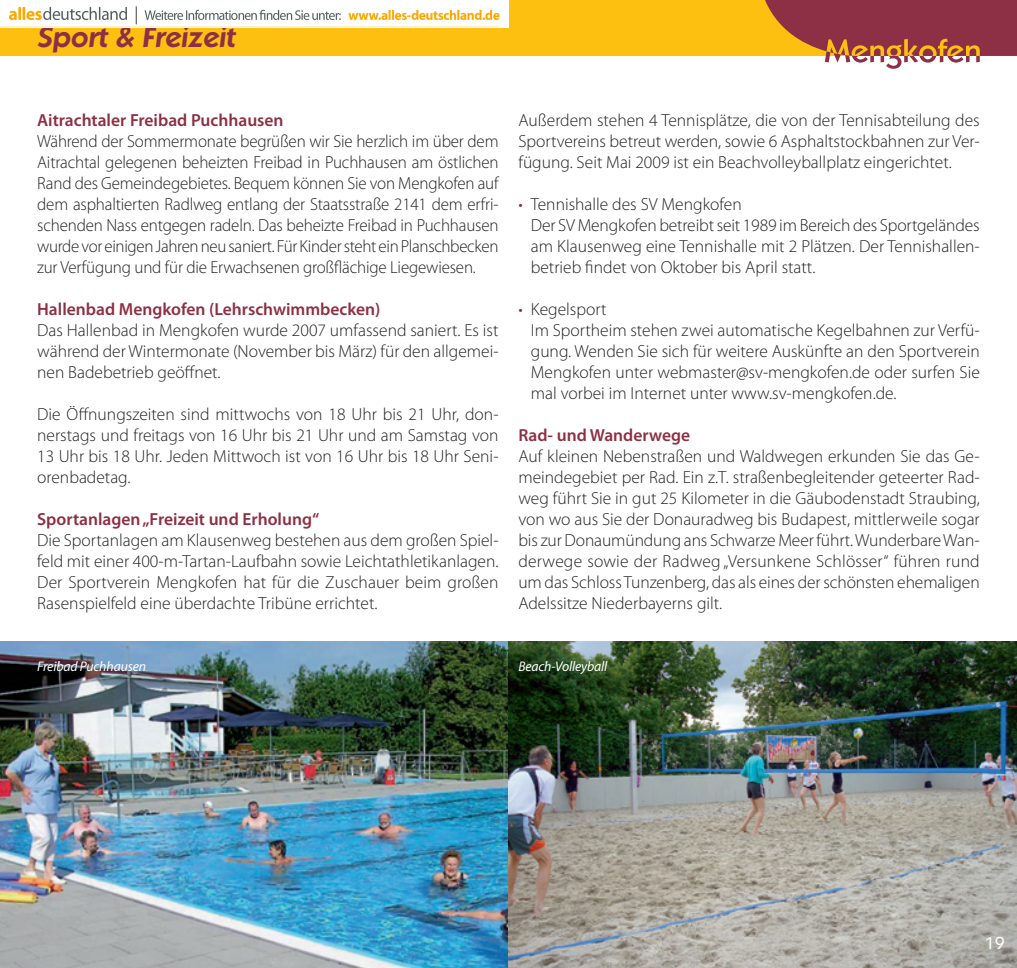
<style>
.page{position:relative;width:1017px;height:968px;background:#fff}
.page>*{position:absolute;margin:0;border:0;box-sizing:border-box;transform-origin:0 0}
.t1{font:italic 600 28px "Koblenz";color:#8d2f45}
.t2{font:300 17.5px/21px "Myriad Pro";color:#231f20;text-align:justify}
.t3{font:600 17.5px "Myriad Pro";color:#8d2f45}
.t4{font:300 17.5px "Myriad Pro";color:#8d2f45}
.t5{font:16.62px "Koblenz";color:#fff}
.t6{font:italic 14px "Myriad Pro";letter-spacing:-.01em;color:#fff}
</style>
<div class="page">
<img style="left:0;top:641px;width:1017px;height:326px">
<div style="left:0;top:0;width:1017px;height:56px;background:#fdc011"></div>
<svg style="left:765px;top:0;width:252px;height:69px"></svg>
<img style="left:0;top:0;width:508px;height:27px">
<h1 class="t1" style="left:37px;top:20px;width:199px">Sport &amp; Freizeit</h1>
<p class="t3" style="left:37px;top:109px;width:248px">Aitrachtaler Freibad Puchhausen</p>
<p class="t2" style="left:37px;top:131px;width:463px">Während der Sommermonate begrüßen wir Sie herzlich im über dem Aitrachtal gelegenen beheizten Freibad in Puchhausen am östlichen Rand des Gemeindegebietes. Bequem können Sie von Mengkofen auf dem asphaltierten Radlweg entlang der Staatsstraße 2141 dem erfri&shy;schenden Nass entgegen radeln. Das beheizte Freibad in Puchhausen wurde vor einigenJahrenneusaniert. FürKindersteht einPlanschbecken zur Verfügung und für die Erwachsenen großflächige Liegewiesen.</p>
<p class="t3" style="left:37px;top:298px;width:345px">Hallenbad Mengkofen (Lehrschwimmbecken)</p>
<p class="t2" style="left:37px;top:320px;width:463px">Das Hallenbad in Mengkofen wurde 2007 umfassend saniert. Es ist während der Wintermonate (November bis März) für den allgemei&shy;nen Badebetrieb geöffnet.</p>
<p class="t2" style="left:37px;top:404px;width:463px">Die Öffnungszeiten sind mittwochs von 18 Uhr bis 21 Uhr, don&shy;nerstags und freitags von 16 Uhr bis 21 Uhr und am Samstag von 13 Uhr bis 18 Uhr. Jeden Mittwoch ist von 16 Uhr bis 18 Uhr Seni&shy;orenbadetag.</p>
<p class="t3" style="left:37px;top:508px;width:284px">Sportanlagen„Freizeit und Erholung“</p>
<p class="t2" style="left:37px;top:530px;width:463px">Die Sportanlagen am Klausenweg bestehen aus dem großen Spiel&shy;feld mit einer 400-m-Tartan-Laufbahn sowie Leichtathletikanlagen.<br>Der Sportverein Mengkofen hat für die Zuschauer beim großen Rasenspielfeld eine überdachte Tribüne errichtet.</p>
<p class="t2" style="left:518px;top:110px;width:463px">Außerdem stehen 4 Tennisplätze, die von der Tennisabteilung des Sportvereins betreut werden, sowie 6 Asphaltstockbahnen zur Ver&shy;fügung. Seit Mai 2009 ist ein Beachvolleyballplatz eingerichtet.</p>
<p class="t2" style="left:531px;top:194px;width:450px;text-align:left">Tennishalle des SV Mengkofen<br>Der SV Mengkofen betreibtseit 1989 im Bereich des Sportgeländes am Klausenweg eine Tennishalle mit 2 Plätzen. Der Tennishallen&shy;betrieb findet von Oktober bis April statt.</p>
<p class="t2" style="left:531px;top:299px;width:451px;text-align:left">Kegelsport<br>Im Sportheim stehen zwei automatische Kegelbahnen zur Verfü&shy;gung. Wenden Sie sich für weitere Auskünfte an den Sportverein Mengkofen unter webmaster@sv-mengkofen.de oder surfen Sie mal vorbei im Internet unter www.sv-mengkofen.de.</p>
<p class="t3" style="left:518px;top:424px;width:173px">Rad- und Wanderwege</p>
<p class="t2" style="left:518px;top:446px;width:463px">Auf kleinen Nebenstraßen und Waldwegen erkunden Sie das Ge&shy;meindegebiet per Rad. Ein z.T. straßenbegleitender geteerter Rad&shy;weg führt Sie in gut 25 Kilometer in die Gäubodenstadt Straubing, von wo aus Sie der Donauradweg bis Budapest, mittlerweile sogar bis zur Donaumündung ans SchwarzeMeer führt.WunderbareWan&shy;derwege sowie der Radweg „Versunkene Schlösser“ führen rund um das SchlossTunzenberg, das als eines der schönsten ehemaligen Adelssitze Niederbayerns gilt.</p>
<p class="t4" style="left:518px;top:194px;width:6px">•</p>
<p class="t4" style="left:518px;top:299px;width:6px">•</p>
<p class="t6" style="left:37px;top:657px;width:110px">Freibad Puchhausen</p>
<p class="t6" style="left:518px;top:657px;width:90px">Beach-Volleyball</p>
<p class="t5" style="left:985px;top:932px;width:10px">19</p>
</div>
